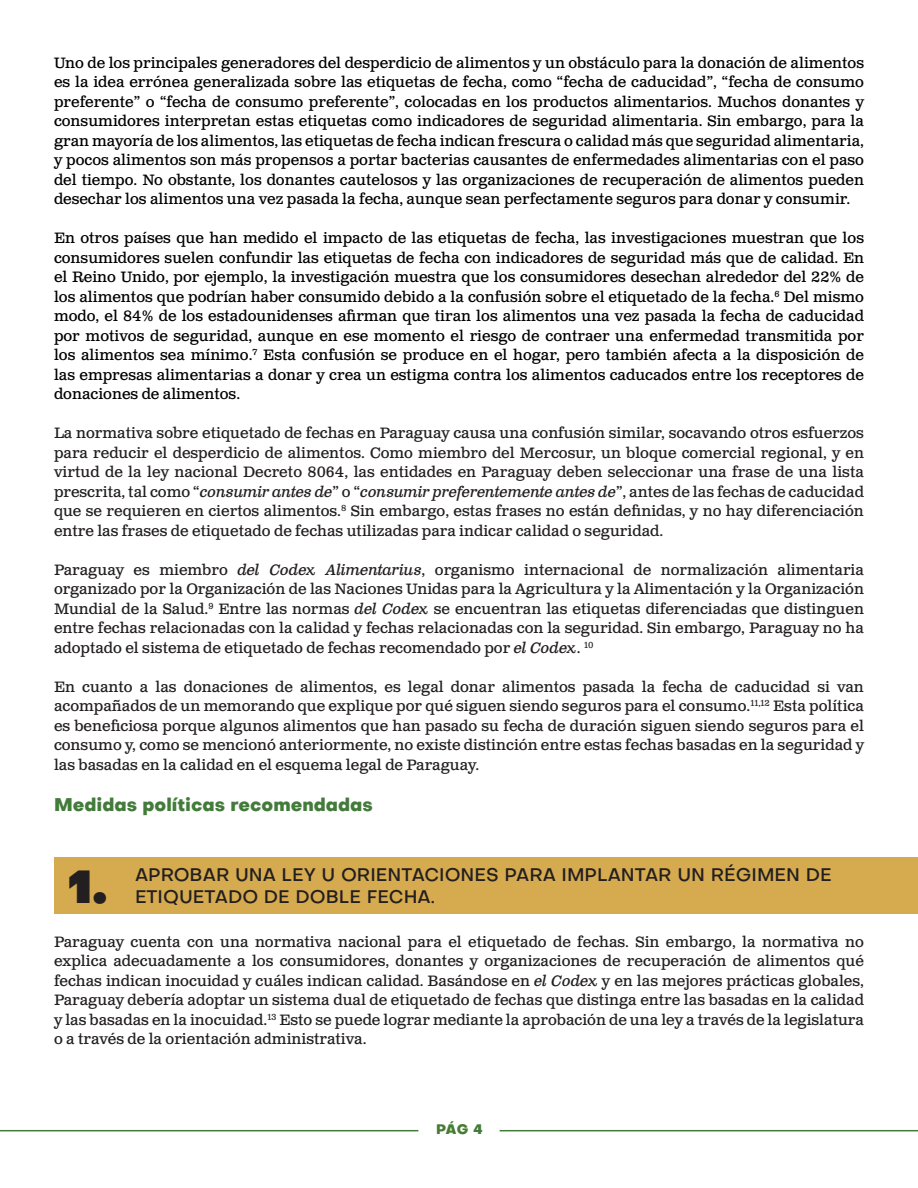
<style>
.page{position:relative;width:918px;height:1188px;background:#fff}
.page>*{position:absolute;margin:0;border:0;box-sizing:border-box;transform-origin:0 0}
.t1{font:45px "Objectivity Super";color:#231f20}
.t2{font:500 18px "Objectivity";color:#231f20}
.heading_2{font:800 18px "Objectivity";color:#427b3a}
.t3{font:15px/19.5px "Clarendon Text Pro";color:#231f20;text-align:justify}
.t4{font:15px/19.5px "Clarendon Text Pro";color:#000;text-align:justify}
.t5{font:800 13.5px "Objectivity";color:#457c32}
.s1{font-style:italic}
.s2{color:#427b3a}
</style>
<div class="page">
<hr style="left:0;top:1130px;width:418px;height:1px;background:#427b3a">
<hr style="left:500px;top:1130px;width:418px;height:1px;background:#427b3a">
<div style="left:54px;top:858px;width:864px;height:56px;background:#d6ab50"></div>
<p class="t4" style="left:54px;top:54px;width:812px">Uno de los principales generadores del desperdicio de alimentos y un obstáculo para la donación de alimentos es la idea errónea generalizada sobre las etiquetas de fecha, como “fecha de caducidad”, “fecha de consumo preferente” o “fecha de consumo preferente”, colocadas en los productos alimentarios. Muchos donantes y consumidores interpretan estas etiquetas como indicadores de seguridad alimentaria. Sin embargo, para la gran mayoría de los alimentos, las etiquetas de fecha indican frescura o calidad más que seguridad alimentaria, y pocos alimentos son más propensos a portar bacterias causantes de enfermedades alimentarias con el paso del tiempo. No obstante, los donantes cautelosos y las organizaciones de recuperación de alimentos pueden desechar los alimentos una vez pasada la fecha, aunque sean perfectamente seguros para donar y consumir.</p>
<p class="t4" style="left:54px;top:229px;width:812px">En otros países que han medido el impacto de las etiquetas de fecha, las investigaciones muestran que los consumidores suelen confundir las etiquetas de fecha con indicadores de seguridad más que de calidad. En el Reino Unido, por ejemplo, la investigación muestra que los consumidores desechan alrededor del 22% de los alimentos que podrían haber consumido debido a la confusión sobre el etiquetado de la fecha.<sup>6</sup> Del mismo modo, el 84% de los estadounidenses afirman que tiran los alimentos una vez pasada la fecha de caducidad por motivos de seguridad, aunque en ese momento el riesgo de contraer una enfermedad transmitida por los alimentos sea mínimo.<sup>7</sup> Esta confusión se produce en el hogar, pero también afecta a la disposición de las empresas alimentarias a donar y crea un estigma contra los alimentos caducados entre los receptores de donaciones de alimentos.</p>
<p class="t3" style="left:54px;top:424px;width:812px">La normativa sobre etiquetado de fechas en Paraguay causa una confusión similar, socavando otros esfuerzos para reducir el desperdicio de alimentos. Como miembro del Mercosur, un bloque comercial regional, y en virtud de la ley nacional Decreto 8064, las entidades en Paraguay deben seleccionar una frase de una lista prescrita, tal como “<span class="s1">consumir antes de</span>” o “<span class="s1">consumir preferentemente antes de</span>”, antes de las fechas de caducidad que se requieren en ciertos alimentos.<sup>8</sup> Sin embargo, estas frases no están definidas, y no hay diferenciación entre las frases de etiquetado de fechas utilizadas para indicar calidad o seguridad.</p>
<p class="t3" style="left:54px;top:561px;width:812px">Paraguay es miembro <span class="s1">del Codex Alimentarius</span>, organismo internacional de normalización alimentaria organizado por la Organización de las Naciones Unidas para la Agricultura y la Alimentación y la Organización Mundial de la Salud.<sup>9</sup> Entre las normas <span class="s1">del Codex</span> se encuentran las etiquetas diferenciadas que distinguen entre fechas relacionadas con la calidad y fechas relacionadas con la seguridad. Sin embargo, Paraguay no ha adoptado el sistema de etiquetado de fechas recomendado por <span class="s1">el Codex</span>. <sup>10</sup></p>
<p class="t3" style="left:54px;top:678px;width:812px">En cuanto a las donaciones de alimentos, es legal donar alimentos pasada la fecha de caducidad si van acompañados de un memorando que explique por qué siguen siendo seguros para el consumo.<sup>11,12</sup> Esta política es beneficiosa porque algunos alimentos que han pasado su fecha de duración siguen siendo seguros para el consumo y, como se mencionó anteriormente, no existe distinción entre estas fechas basadas en la seguridad y las basadas en la calidad en el esquema legal de Paraguay.</p>
<p class="heading_2" style="left:54px;top:791px;width:320px">Medidas políticas recomendadas</p>
<p class="t1" style="left:68px;top:850px;width:41px">1.</p>
<p class="t2" style="left:135px;top:862px;width:698px">APROBAR UNA LEY U ORIENTACIONES PARA IMPLANTAR UN RÉGIMEN DE</p>
<p class="t2" style="left:135px;top:885px;width:301px">ETIQUETADO DE DOBLE FECHA.</p>
<p class="t3" style="left:54px;top:933px;width:812px">Paraguay cuenta con una normativa nacional para el etiquetado de fechas. Sin embargo, la normativa no explica adecuadamente a los consumidores, donantes y organizaciones de recuperación de alimentos qué fechas indican inocuidad y cuáles indican calidad. Basándose en <span class="s1">el Codex</span> y en las mejores prácticas globales, Paraguay debería adoptar un sistema dual de etiquetado de fechas que distinga entre las basadas en la calidad y las basadas en la inocuidad.<sup>13</sup> Esto se puede lograr mediante la aprobación de una ley a través de la legislatura o a través de la orientación administrativa.</p>
<p class="t5" style="left:436px;top:1119px;width:48px">PÁG <span class="s2">4</span></p>
</div>
